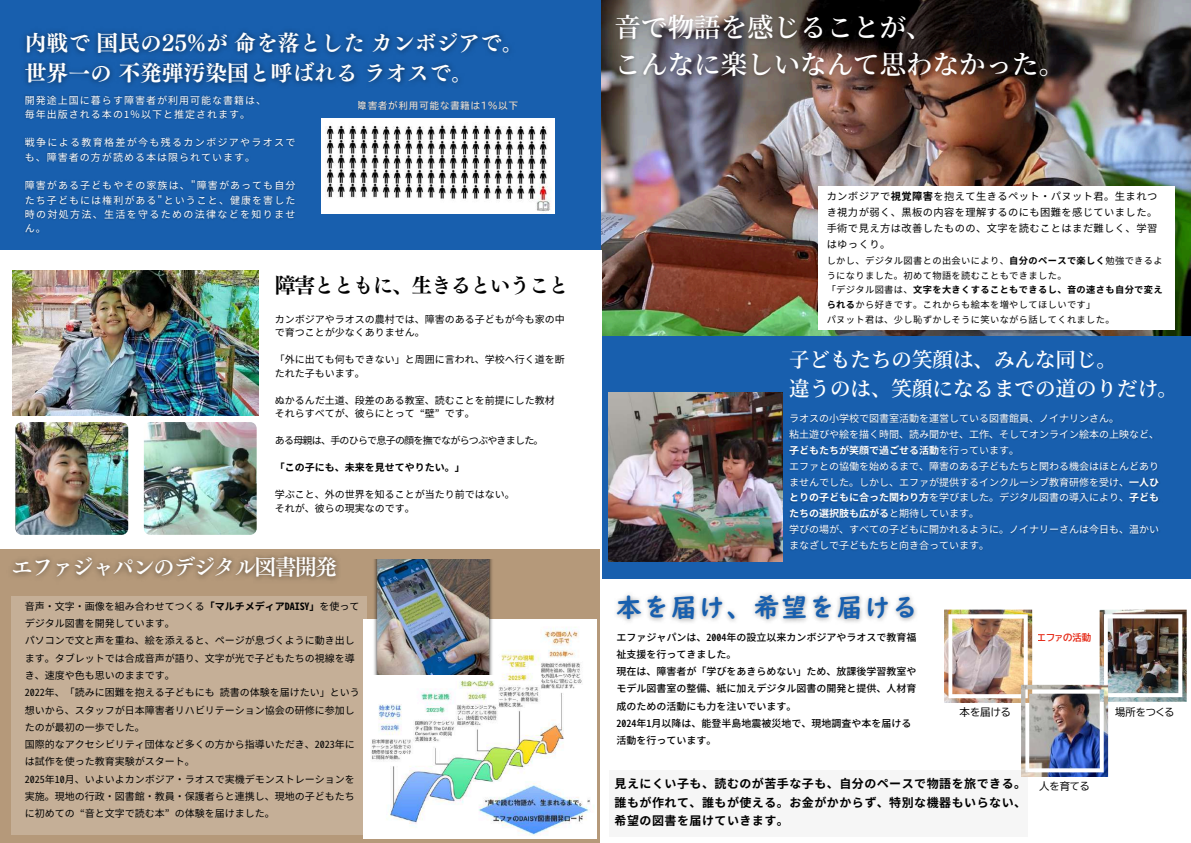
<style>
.page{position:relative;width:1191px;height:843px;background:#fff}
.page>*{position:absolute;margin:0;border:0;box-sizing:border-box;transform-origin:0 0}
.t1{font:600 26.5px/36.7px "Source Han Serif JP";color:#fff}
.t2{font:26px "UD Digi Kyokasho NPL B";letter-spacing:.06em;color:#185fae}
.t3{font:21.7px/29.8px "Tsuku Min Pr 6 N E";color:#fff}
.t4{font:21.7px "Canva Tsuku Min Pr 6 N B";letter-spacing:-.065em;color:#fff}
.t5{font:20.7px "Tsuku Min Pr 6 N E";letter-spacing:-.06em;color:#000}
.t6{font:600 20.5px/28.5px "Source Han Serif JP";color:#fff}
.t7{font:600 13px "Gen Ei Gothic M";color:#000}
.t8{font:12px/18.7px "Gen Ei Gothic M B";letter-spacing:.04em;color:#000;text-align:justify}
.t9{font:10.4px "BIZUDP Gothic";color:#000}
.t10{font:10.3px/16.2px "Gen Ei Gothic M R";letter-spacing:.04em;color:#000;text-align:justify}
.t11{font:10.3px "BIZUDP Gothic";color:#000}
.t12{font:10px/17.2px "Gen Ei Gothic M R";color:#000}
.t13{font:10px/15.7px "Gen Ei Gothic M R";color:#fff;text-align:justify}
.t14{font:600 10px/17.2px "Gen Ei Gothic M";color:#000}
.t15{font:10px/14.2px "Gen Ei Gothic M R";letter-spacing:.135em;color:#fff}
.t16{font:10px/14.2px "Gen Ei Gothic M R";letter-spacing:.1em;color:#fff}
.t17{font:10px "Gen Ei Gothic M B";color:#fff}
.t18{font:10px "Gen Ei Gothic M R";letter-spacing:-.075em;color:#000}
.t19{font:10px "Gen Ei Gothic M B";color:#000}
.t20{font:700 9.4px "BIZUDP Gothic";color:#e52613}
.t21{font:700 9.3px "BIZUDP Gothic";letter-spacing:.11em;color:#d9d9d9}
.t22{font:9.2px/14.6px "Gen Ei Gothic M R";letter-spacing:.04em;color:#000}
.t23{font:9.2px "Gen Ei Gothic M B";letter-spacing:.04em;color:#000}
.s1{font-family:"Gen Ei Gothic M B"}
.s2{font-family:"Gen Ei Gothic M R"}
</style>
<div class="page">
<img style="left:600px;top:0;width:590px;height:337px">
<div style="left:0;top:0;width:600px;height:250px;background:#185fae"></div>
<div style="left:0;top:525px;width:600px;height:317px;background:#b5997a"></div>
<img style="left:944px;top:609px;width:88px;height:93px">
<img style="left:1099px;top:609px;width:87px;height:92px">
<img style="left:1020px;top:684px;width:87px;height:92px">
<img style="left:3px;top:548px;width:345px;height:32px">
<div style="left:11px;top:596px;width:356px;height:239px;background:#c5af97"></div>
<div style="left:602px;top:337px;width:588px;height:241px;background:#185fae"></div>
<img style="left:321px;top:119px;width:233px;height:94px">
<div style="left:0;top:250px;width:602px;height:298px;background:#fff"></div>
<div style="left:818px;top:186px;width:356px;height:144px;background:#fff"></div>
<img style="left:608px;top:392px;width:174px;height:169px">
<div style="left:609px;top:770px;width:418px;height:67px;background:#f6f6f6"></div>
<img style="left:363px;top:619px;width:233px;height:218px">
<img style="left:371px;top:559px;width:124px;height:115px">
<img style="left:13px;top:270px;width:246px;height:145px">
<img style="left:144px;top:422px;width:112px;height:112px">
<img style="left:15px;top:422px;width:113px;height:112px">
<img style="left:616px;top:593px;width:301px;height:30px">
<img style="left:16px;top:23px;width:519px;height:70px">
<img style="left:21px;top:90px;width:279px;height:147px">
<img style="left:785px;top:410px;width:377px;height:144px">
<img style="left:608px;top:7px;width:457px;height:77px">
<h3 class="t3" style="left:25px;top:28px;width:500px">内戦で国民の25%が命を落としたカンボジアで。世界一の不発弾汚染国と呼ばれるラオスで。</h3>
<p class="t16" style="left:25px;top:93px;width:243px">開発途上国に暮らす障害者が利用可能な書籍は、毎年出版される本の1％以下と推定されます。</p>
<p class="t15" style="left:25px;top:136px;width:272px">戦争による教育格差が今も残るカンボジアやラオスでも、障害者の方が読める本は限られています。</p>
<p class="t13" style="left:25px;top:179px;width:272px;line-height:14.2px">障害がある子どもやその家族は、"障害があっても自分たち子どもには権利がある"ということ、健康を害した時の対処方法、生活を守るための法律などを知りません。</p>
<p class="t21" style="left:357px;top:101px;width:162px">障害者が利用可能な書籍は1%以下</p>
<h3 class="t5" style="left:275px;top:275px;width:295px">障害とともに、生きるということ</h3>
<p class="t12" style="left:275px;top:312px;width:291px;line-height:13.5px">カンボジアやラオスの農村では、障害のある子どもが今も家の中で育つことが少なくありません。</p>
<p class="t12" style="left:275px;top:353px;width:291px;line-height:13.5px">「外に出ても何もできない」と周囲に言われ、学校へ行く道を断たれた子もいます。</p>
<p class="t12" style="left:275px;top:393px;width:281px;line-height:13.5px">ぬかるんだ土道、段差のある教室、読むことを前提にした教材それらすべてが、彼らにとって“壁”です。</p>
<p class="t18" style="left:275px;top:434px;width:270px">ある母親は、手のひらで息子の顔を撫でながらつぶやきました。</p>
<p class="t19" style="left:275px;top:461px;width:191px">「この子にも、未来を見せてやりたい。」</p>
<p class="t12" style="left:275px;top:488px;width:241px;line-height:13.5px">学ぶこと、外の世界を知ることが当たり前ではない。それが、彼らの現実なのです。</p>
<h3 class="t4" style="left:11px;top:555px;width:327px">エファジャパンのデジタル図書開発</h3>
<p class="t12" style="left:25px;top:598px;width:336px">音声・文字・画像を組み合わせてつくる<span class="s1">「マルチメディアDAISY」</span>を使ってデジタル図書を開発しています。<br>パソコンで文と声を重ね、絵を添えると、ページが息づくように動き出します。タブレットでは合成音声が語り、文字が光で子どもたちの視線を導き、速度や色も思いのままです。<br>2022年、「読みに困難を抱える子どもにも読書の体験を届けたい」という想いから、スタッフが日本障害者リハビリテーション協会の研修に参加したのが最初の一歩でした。<br>国際的なアクセシビリティ団体など多くの方から指導いただき、2023年には試作を使った教育実験がスタート。<br>2025年10月、いよいよカンボジア・ラオスで実機デモンストレーションを実施。現地の行政・図書館・教員・保護者らと連携し、現地の子どもたちに初めての“音と文字で読む本”の体験を届けました。</p>
<h3 class="t7" style="left:33px;top:643px;width:105px">歴史歴史歴史歴史</h3>
<h1 class="t1" style="left:614px;top:7px;width:452px">音で物語を感じることが、<br>こんなに楽しいなんて思わなかった。</h1>
<p class="t10" style="left:826px;top:188px;width:332px">カンボジアで<span class="s1">視覚障害</span>を抱えて生きるペット・パヌット君。生まれつき視力が弱く、黒板の内容を理解するのにも困難を感じていました。手術で見え方は改善したものの、文字を読むことはまだ難しく、学習はゆっくり。</p>
<p class="t22" style="left:826px;top:254px;width:337px">しかし、デジタル図書との出会いにより、<span class="s1">自分のペースで楽しく</span>勉強できるようになりました。初めて物語を読むこともできました。</p>
<p class="t23" style="left:826px;top:284px;width:337px"><span class="s2">「デジタル図書は、</span>文字を大きくすることもできるし、音の速さも自分で変え</p>
<p class="t22" style="left:826px;top:298px;width:289px"><span class="s1">られる</span>から好きです。これからも絵本を増やしてほしいです」<br>パヌット君は、少し恥ずかしそうに笑いながら話してくれました。</p>
<h3 class="t6" style="left:789px;top:344px;width:390px">子どもたちの笑顔は、みんな同じ。<br>違うのは、笑顔になるまでの道のりだけ。</h3>
<p class="t13" style="left:789px;top:411px;width:371px">ラオスの小学校で図書室活動を運営している図書館員、ノイナリンさん。<br>粘土遊びや絵を描く時間、読み聞かせ、工作、そしてオンライン絵本の上映など、</p>
<p class="t17" style="left:789px;top:444px;width:231px">子どもたちが笑顔で過ごせる活動<span class="s2">を行っています。</span></p>
<p class="t13" style="left:789px;top:458px;width:371px">エファとの協働を始めるまで、障害のある子どもたちと関わる機会はほとんどありませんでした。しかし、エファが提供するインクルーシブ教育研修を受け、<span class="s1">一人ひとりの子どもに合った関わり方</span>を学びました。デジタル図書の導入により、<span class="s1">子ども</span></p>
<p class="t17" style="left:789px;top:507px;width:191px">たちの選択肢も広がる<span class="s2">と期待しています。</span></p>
<p class="t13" style="left:789px;top:521px;width:371px">学びの場が、すべての子どもに開かれるように。ノイナリーさんは今日も、温かいまなざしで子どもたちと向き合っています。</p>
<h2 class="t2" style="left:615px;top:594px;width:303px">本を届け、希望を届ける</h2>
<p class="t14" style="left:616px;top:628px;width:301px">エファジャパンは、2004年の設立以来カンボジアやラオスで教育福祉支援を行ってきました。<br>現在は、障害者が「学びをあきらめない」ため、放課後学習教室やモデル図書室の整備、紙に加えデジタル図書の開発と提供、人材育成のための活動にも力を注いでいます。<br>2024年1月以降は、能登半島地震被災地で、現地調査や本を届ける活動を行っています。</p>
<p class="t20" style="left:1037px;top:632px;width:55px">エファの活動</p>
<p class="t9" style="left:959px;top:706px;width:53px">本を届ける</p>
<p class="t11" style="left:1114px;top:706px;width:61px">場所をつくる</p>
<p class="t8" style="left:614px;top:774px;width:413px">見えにくい子も、読むのが苦手な子も、自分のペースで物語を旅できる。誰もが作れて、誰もが使える。お金がかからず、特別な機器もいらない、希望の図書を届けていきます。</p>
<p class="t11" style="left:1039px;top:780px;width:52px">人を育てる</p>
</div>
